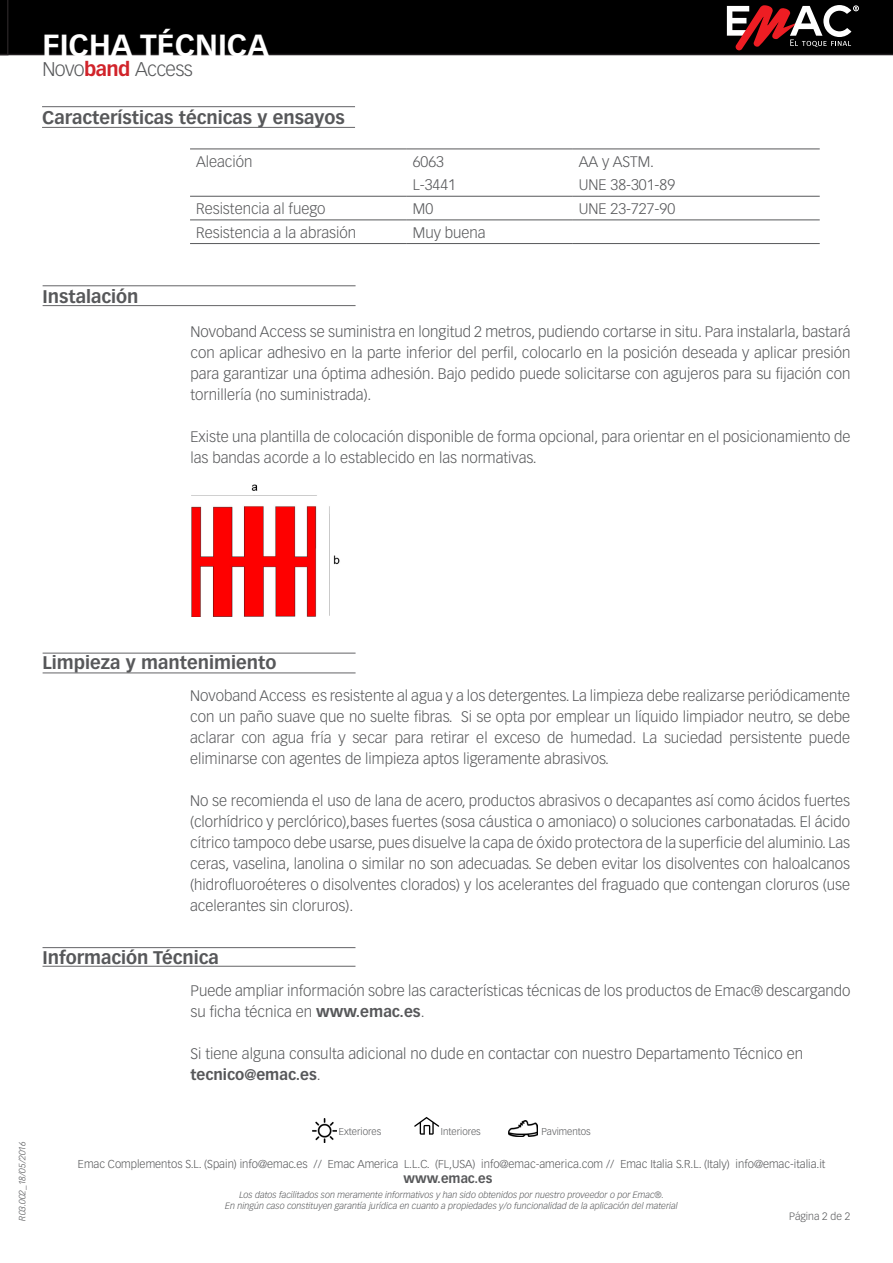
<style>
.page{position:relative;width:893px;height:1263px;background:#fff}
.page>*{position:absolute;margin:0;border:0;box-sizing:border-box;transform-origin:0 0}
.t1{font:700 30px "Vectora LT Std";color:#fff}
.t2{font:300 19.5px "Vectora LT Std";letter-spacing:-.03em;color:#57585a}
.t3{font:700 18px "Vectora LT Std";color:#57585a}
.Párrafo_14{font:300 15px/21px "Vectora LT Std";color:#57585a}
.t4{font:700 12.75px "Vectora LT Std";color:#57585a}
.t5{font:300 11.25px "Vectora LT Std";color:#57585a}
.t6{font:300 10.5px "Vectora LT Std";color:#57585a}
.t7{font:300 9.75px "Vectora LT Std";color:#57585a}
.t8{font:italic 300 9px/10.8px "Vectora LT Std";color:#57585a;text-align:center}
.s1{font-weight:700;color:#d1232a}
.s2{font-weight:700}
</style>
<div class="page">
<div style="left:9px;top:0;width:884px;height:55px;background:#000"></div>
<hr style="left:43px;top:947px;width:312px;height:1px;background:#636366">
<hr style="left:43px;top:966px;width:312px;height:1px;background:#636366">
<svg style="left:727px;top:5px;width:132px;height:45px"></svg>
<svg style="left:0;top:0;width:9px;height:55px"></svg>
<hr style="left:43px;top:672px;width:313px;height:1px;background:#636366">
<hr style="left:43px;top:305px;width:313px;height:1px;background:#636366">
<hr style="left:43px;top:653px;width:313px;height:1px;background:#636366">
<hr style="left:43px;top:285px;width:313px;height:1px;background:#636366">
<svg style="left:414px;top:1117px;width:26px;height:18px"></svg>
<hr style="left:42px;top:106px;width:313px;height:1px;background:#636366">
<hr style="left:42px;top:127px;width:313px;height:1px;background:#636366">
<img style="left:508px;top:1121px;width:30px;height:15px">
<hr style="left:190px;top:149px;width:217px;height:1px;background:#57585a">
<hr style="left:407px;top:149px;width:166px;height:1px;background:#57585a">
<hr style="left:573px;top:149px;width:247px;height:1px;background:#57585a">
<hr style="left:190px;top:196px;width:217px;height:1px;background:#57585a">
<hr style="left:407px;top:196px;width:166px;height:1px;background:#57585a">
<hr style="left:573px;top:196px;width:247px;height:1px;background:#57585a">
<hr style="left:190px;top:220px;width:217px;height:1px;background:#57585a">
<hr style="left:407px;top:220px;width:166px;height:1px;background:#57585a">
<hr style="left:573px;top:220px;width:247px;height:1px;background:#57585a">
<hr style="left:190px;top:243px;width:217px;height:1px;background:#57585a">
<hr style="left:407px;top:243px;width:166px;height:1px;background:#57585a">
<hr style="left:573px;top:243px;width:247px;height:1px;background:#57585a">
<img style="left:312px;top:1118px;width:25px;height:25px">
<img style="left:191px;top:484px;width:149px;height:133px">
<h1 class="t1" style="left:43px;top:27px;width:228px">FICHA TÉCNICA</h1>
<p class="t2" style="left:43px;top:58px;width:152px">Novo<span class="s1">band</span> Access</p>
<p class="t3" style="left:42px;top:107px;width:304px">Características técnicas y ensayos</p>
<p class="Párrafo_14" style="left:196px;top:151px;width:58px">Aleación</p>
<p class="Párrafo_14" style="left:413px;top:151px;width:33px">6063</p>
<p class="Párrafo_14" style="left:579px;top:151px;width:77px">AA y ASTM.</p>
<p class="Párrafo_14" style="left:413px;top:175px;width:45px">L-3441</p>
<p class="Párrafo_14" style="left:579px;top:175px;width:98px">UNE 38-301-89</p>
<p class="Párrafo_14" style="left:196px;top:198px;width:131px">Resistencia al fuego</p>
<p class="Párrafo_14" style="left:413px;top:198px;width:22px">M0</p>
<p class="Párrafo_14" style="left:579px;top:198px;width:98px">UNE 23-727-90</p>
<p class="Párrafo_14" style="left:196px;top:222px;width:162px">Resistencia a la abrasión</p>
<p class="Párrafo_14" style="left:413px;top:222px;width:74px">Muy buena</p>
<p class="t3" style="left:43px;top:285px;width:98px">Instalación</p>
<p class="Párrafo_14" style="left:190px;top:321px;width:661px;text-align:justify">Novoband Access se suministra en longitud 2 metros, pudiendo cortarse in situ. Para instalarla, bastará con aplicar adhesivo en la parte inferior del perfil, colocarlo en la posición deseada y aplicar presión para garantizar una óptima adhesión. Bajo pedido puede solicitarse con agujeros para su fijación con tornillería (no suministrada).</p>
<p class="Párrafo_14" style="left:190px;top:426px;width:661px">Existe una plantilla de colocación disponible de forma opcional, para orientar en el posicionamiento de las bandas acorde a lo establecido en las normativas.</p>
<p class="t3" style="left:43px;top:652px;width:235px">Limpieza y mantenimiento</p>
<p class="Párrafo_14" style="left:190px;top:685px;width:661px;text-align:justify">Novoband Access es resistente al agua y a los detergentes. La limpieza debe realizarse periódicamente con un paño suave que no suelte fibras. Si se opta por emplear un líquido limpiador neutro, se debe aclarar con agua fría y secar para retirar el exceso de humedad. La suciedad persistente puede eliminarse con agentes de limpieza aptos ligeramente abrasivos.</p>
<p class="Párrafo_14" style="left:190px;top:790px;width:661px;text-align:justify">No se recomienda el uso de lana de acero, productos abrasivos o decapantes así como ácidos fuertes (clorhídrico y perclórico),bases fuertes (sosa cáustica o amoniaco) o soluciones carbonatadas. El ácido cítrico tampoco debe usarse, pues disuelve la capa de óxido protectora de la superficie del aluminio. Las ceras, vaselina, lanolina o similar no son adecuadas. Se deben evitar los disolventes con haloalcanos (hidrofluoroéteres o disolventes clorados) y los acelerantes del fraguado que contengan cloruros (use acelerantes sin cloruros).</p>
<p class="t3" style="left:43px;top:947px;width:178px">Información Técnica</p>
<p class="Párrafo_14" style="left:190px;top:980px;width:661px">Puede ampliar información sobre las características técnicas de los productos de Emac® descargando su ficha técnica en <span class="s2">www.emac.es</span>.</p>
<p class="Párrafo_14" style="left:190px;top:1043px;width:614px">Si tiene alguna consulta adicional no dude en contactar con nuestro Departamento Técnico en <span class="s2">tecnico@emac.es</span>.</p>
<p class="t8" style="left:17px;top:1220px;width:81px;rotate:-90deg">R03.002_18/05/2016</p>
<p class="t7" style="left:339px;top:1126px;width:44px">Exteriores</p>
<p class="t7" style="left:441px;top:1126px;width:41px">Interiores</p>
<p class="t7" style="left:542px;top:1126px;width:51px">Pavimentos</p>
<p class="t5" style="left:78px;top:1157px;width:749px">Emac Complementos S.L. (Spain) info@emac.es // Emac America L.L.C. (FL,USA) info@emac-america.com // Emac Italia S.R.L. (Italy) info@emac-italia.it</p>
<p class="t4" style="left:404px;top:1170px;width:90px">www.emac.es</p>
<p class="t8" style="left:225px;top:1189px;width:454px">Los datos facilitados son meramente informativos y han sido obtenidos por nuestro proveedor o por Emac®.<br>En ningún caso constituyen garantía jurídica en cuanto a propiedades y/o funcionalidad de la aplicación del material</p>
<p class="t6" style="left:789px;top:1210px;width:62px">Página 2 de 2</p>
</div>
